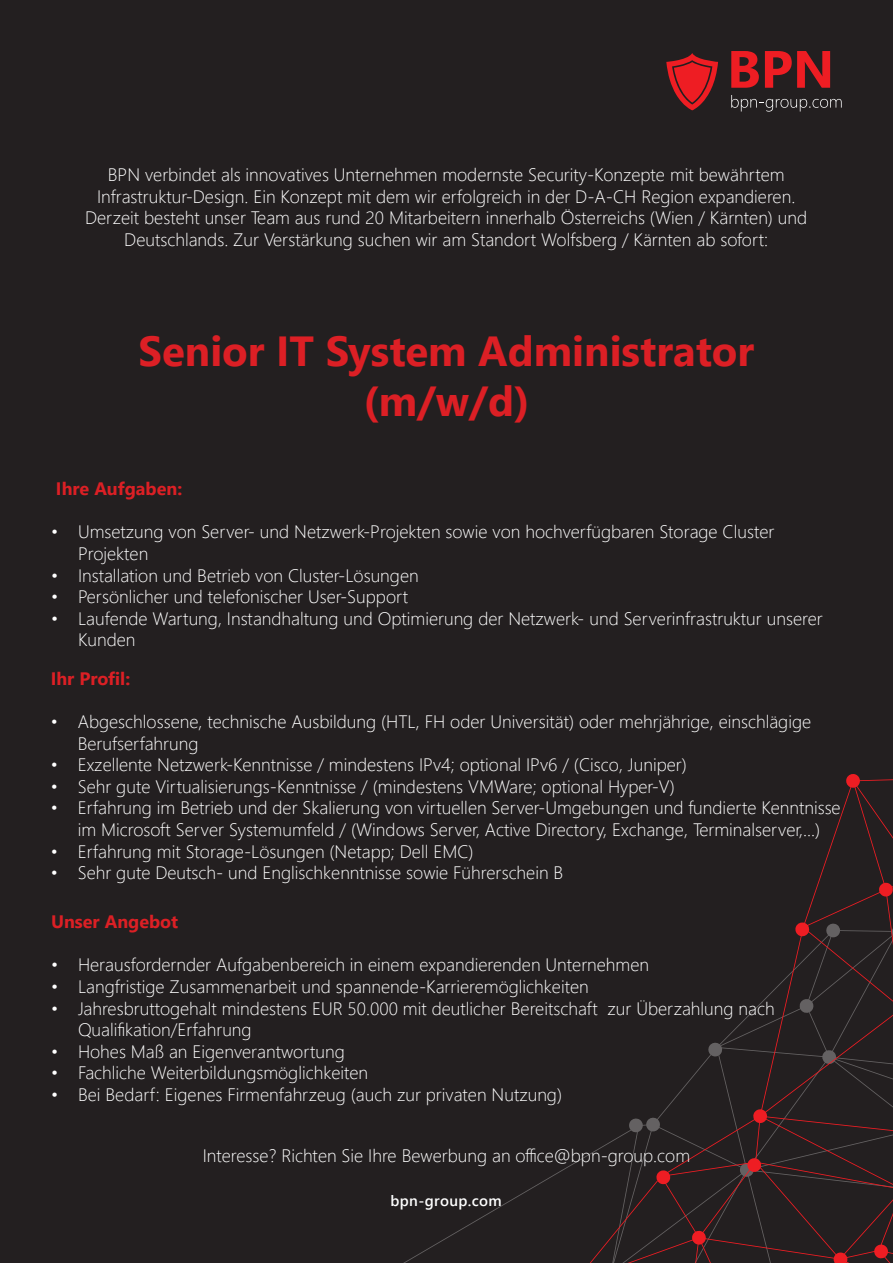
<style>
.page{position:relative;width:893px;height:1263px;background:#231f20}
.page>*{position:absolute;margin:0;border:0;box-sizing:border-box;transform-origin:0 0}
.t1{font:700 42px/50.4px "Segoe UI";color:#dc1f25;text-align:center}
.t2{font:300 18px/21.6px "Segoe UI";color:#fff}
.t3{font:700 18px "Segoe UI";color:#dc1f25}
.t4{font:600 15px "Segoe UI";letter-spacing:.025em;color:#fff}
</style>
<div class="page">
<svg style="left:403px;top:774px;width:490px;height:489px"></svg>
<svg style="left:666px;top:53px;width:52px;height:57px"></svg>
<svg style="left:731px;top:51px;width:28px;height:37px"></svg>
<svg style="left:765px;top:51px;width:65px;height:37px"></svg>
<svg style="left:731px;top:95px;width:111px;height:17px"></svg>
<p class="t2" style="left:108px;top:162px;width:678px">BPN verbindet als innovatives Unternehmen modernste Security-Konzepte mit bewährtem</p>
<p class="t2" style="left:97px;top:184px;width:700px">Infrastruktur-Design. Ein Konzept mit dem wir erfolgreich in der D-A-CH Region expandieren.</p>
<p class="t2" style="left:85px;top:205px;width:724px;text-align:center">Derzeit besteht unser Team aus rund 20 Mitarbeitern innerhalb Österreichs (Wien / Kärnten) und<br>Deutschlands. Zur Verstärkung suchen wir am Standort Wolfsberg / Kärnten ab sofort:</p>
<p class="t1" style="left:139px;top:322px;width:617px">Senior IT System Administrator (m/w/d)</p>
<p class="t3" style="left:56px;top:472px;width:128px">Ihre Aufgaben:</p>
<p class="t2" style="left:78px;top:519px;width:698px;text-indent:-27px">• Umsetzung von Server- und Netzwerk-Projekten sowie von hochverfügbaren Storage Cluster<br>Projekten</p>
<p class="t2" style="left:51px;top:563px;width:369px">• Installation und Betrieb von Cluster-Lösungen</p>
<p class="t2" style="left:51px;top:584px;width:359px">• Persönlicher und telefonischer User-Support</p>
<p class="t2" style="left:78px;top:606px;width:746px;text-indent:-27px">• Laufende Wartung, Instandhaltung und Optimierung der Netzwerk- und Serverinfrastruktur unserer<br>Kunden</p>
<p class="t3" style="left:51px;top:661px;width:81px">Ihr Profil:</p>
<p class="t2" style="left:78px;top:709px;width:735px;text-indent:-27px">• Abgeschlossene, technische Ausbildung (HTL, FH oder Universität) oder mehrjährige, einschlägige<br>Berufserfahrung</p>
<p class="t2" style="left:51px;top:752px;width:638px">• Exzellente Netzwerk-Kenntnisse / mindestens IPv4; optional IPv6 / (Cisco, Juniper)</p>
<p class="t2" style="left:51px;top:774px;width:626px">• Sehr gute Virtualisierungs-Kenntnisse / (mindestens VMWare; optional Hyper-V)</p>
<p class="t2" style="left:51px;top:795px;width:791px;text-align:center">• Erfahrung im Betrieb und der Skalierung von virtuellen Server-Umgebungen und fundierte Kenntnisse im Microsoft Server Systemumfeld / (Windows Server, Active Directory, Exchange, Terminalserver,...)</p>
<p class="t2" style="left:51px;top:839px;width:424px">• Erfahrung mit Storage-Lösungen (Netapp; Dell EMC)</p>
<p class="t2" style="left:51px;top:860px;width:514px">• Sehr gute Deutsch- und Englischkenntnisse sowie Führerschein B</p>
<p class="t3" style="left:51px;top:905px;width:129px">Unser Angebot</p>
<p class="t2" style="left:51px;top:952px;width:600px">• Herausfordernder Aufgabenbereich in einem expandierenden Unternehmen</p>
<p class="t2" style="left:51px;top:974px;width:539px">• Langfristige Zusammenarbeit und spannende-Karrieremöglichkeiten</p>
<p class="t2" style="left:78px;top:995px;width:698px;text-indent:-27px">• Jahresbruttogehalt mindestens EUR 50.000 mit deutlicher Bereitschaft zur Überzahlung nach<br>Qualifikation/Erfahrung</p>
<p class="t2" style="left:51px;top:1039px;width:295px">• Hohes Maß an Eigenverantwortung</p>
<p class="t2" style="left:51px;top:1060px;width:319px">• Fachliche Weiterbildungsmöglichkeiten</p>
<p class="t2" style="left:51px;top:1082px;width:513px">• Bei Bedarf: Eigenes Firmenfahrzeug (auch zur privaten Nutzung)</p>
<p class="t2" style="left:203px;top:1143px;width:489px">Interesse? Richten Sie Ihre Bewerbung an office@bpn-group.com</p>
<p class="t4" style="left:390px;top:1186px;width:113px">bpn-group.com</p>
</div>
